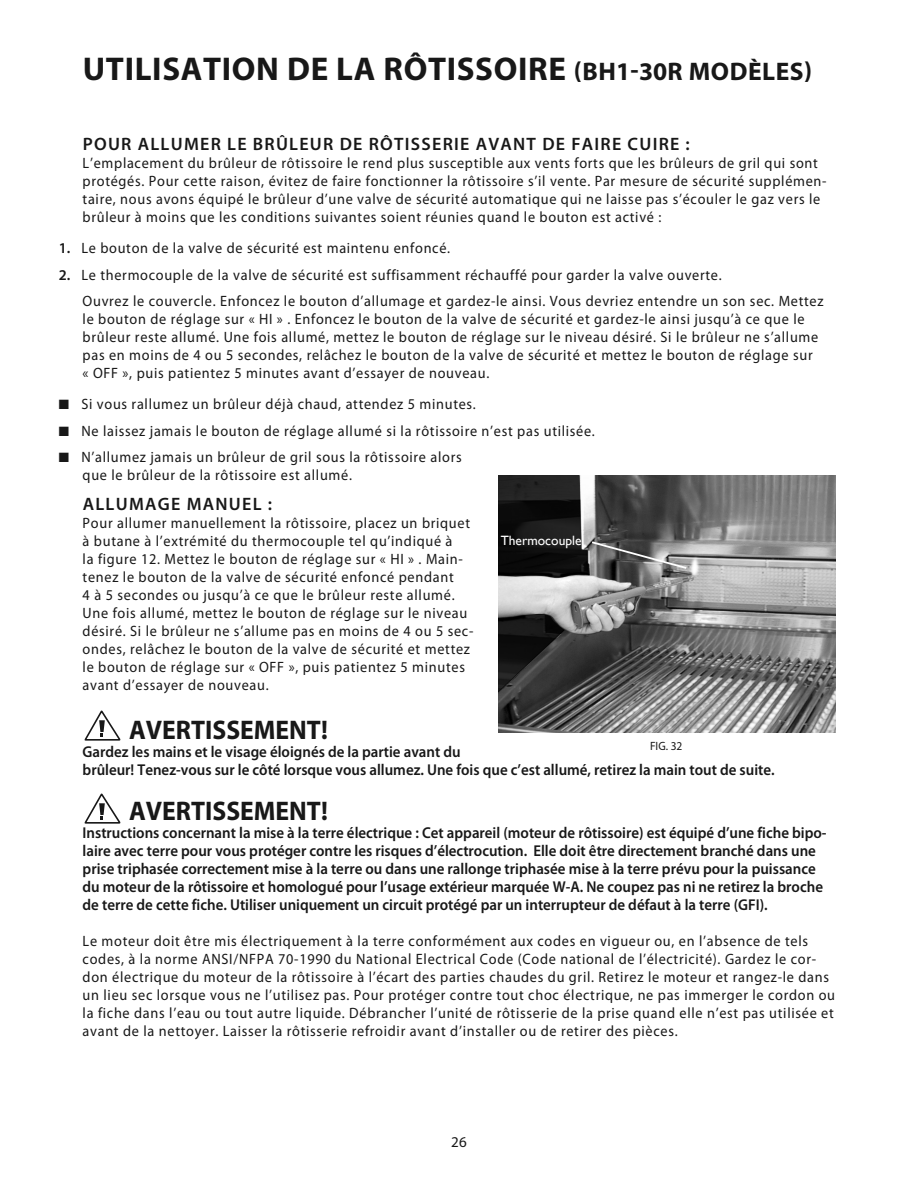
<style>
.page{position:relative;width:918px;height:1188px;background:#fff}
.page>*{position:absolute;margin:0;border:0;box-sizing:border-box;transform-origin:0 0}
.t1{font:700 33px "Myriad Pro";letter-spacing:.02em;color:#181818}
.t2{font:700 27px "Myriad Pro";color:#181818;scale:.95 1}
.t3{font:600 18px "Myriad Pro";letter-spacing:.07em;color:#181818}
.t4{font:600 15.75px/18px "Myriad Pro";color:#181818;scale:.95 1}
.t5{font:15px/18px "Myriad Pro";letter-spacing:.05em;color:#181818;scale:.95 1}
.t6{font:15px "Myriad Pro";letter-spacing:.05em;color:#181818}
.t7{font:13.5px "Gill Sans";color:#fff}
.t8{font:12px "Myriad Pro";color:#181818;scale:.95 1}
.s1{font-size:25.5px}
.s2{font-weight:600}
</style>
<div class="page">
<img style="left:498px;top:475px;width:338px;height:257px">
<svg style="left:590px;top:540px;width:98px;height:30px;background:#777"></svg>
<svg style="left:84px;top:710px;width:37px;height:31px"></svg>
<svg style="left:84px;top:793px;width:37px;height:31px"></svg>
<h1 class="t1" style="left:83px;top:48px;width:731px">UTILISATION DE LA RÔTISSOIRE <span class="s1">(BH1-30R MODÈLES)</span></h1>
<p class="t3" style="left:83px;top:132px;width:609px">POUR ALLUMER LE BRÛLEUR DE RÔTISSERIE AVANT DE FAIRE CUIRE :</p>
<p class="t5" style="left:83px;top:154px;width:785px">L’emplacement du brûleur de rôtissoire le rend plus susceptible aux vents forts que les brûleurs de gril qui sont protégés. Pour cette raison, évitez de faire fonctionner la rôtissoire s’il vente. Par mesure de sécurité supplémen&shy;taire, nous avons équipé le brûleur d’une valve de sécurité automatique qui ne laisse pas s’écouler le gaz vers le brûleur à moins que les conditions suivantes soient réunies quand le bouton est activé :</p>
<p class="t5" style="left:59px;top:239px;width:413px"><span class="s2">1.</span> Le bouton de la valve de sécurité est maintenu enfoncé.</p>
<p class="t5" style="left:83px;top:261px;width:781px;line-height:26.7px;text-indent:-24px"><span class="s2">2.</span> Le thermocouple de la valve de sécurité est suffisamment réchauffé pour garder la valve ouverte.<br>Ouvrez le couvercle. Enfoncez le bouton d’allumage et gardez-le ainsi. Vous devriez entendre un son sec. Mettez</p>
<p class="t5" style="left:83px;top:310px;width:776px">le bouton de réglage sur « HI » . Enfoncez le bouton de la valve de sécurité et gardez-le ainsi jusqu’à ce que le brûleur reste allumé. Une fois allumé, mettez le bouton de réglage sur le niveau désiré. Si le brûleur ne s’allume pas en moins de 4 ou 5 secondes, relâchez le bouton de la valve de sécurité et mettez le bouton de réglage sur « OFF », puis patientez 5 minutes avant d’essayer de nouveau.</p>
<p class="t5" style="left:59px;top:395px;width:440px">■ Si vous rallumez un brûleur déjà chaud, attendez 5 minutes.</p>
<p class="t5" style="left:59px;top:422px;width:566px">■ Ne laissez jamais le bouton de réglage allumé si la rôtissoire n’est pas utilisée.</p>
<p class="t5" style="left:83px;top:448px;width:401px;text-indent:-24px">■ N’allumez jamais un brûleur de gril sous la rôtissoire alors que le brûleur de la rôtissoire est allumé.</p>
<p class="t3" style="left:83px;top:493px;width:191px">ALLUMAGE MANUEL :</p>
<p class="t5" style="left:83px;top:514px;width:413px">Pour allumer manuellement la rôtissoire, placez un briquet à butane à l’extrémité du thermocouple tel qu’indiqué à<br>la figure 12. Mettez le bouton de réglage sur « HI » . Main&shy;tenez le bouton de la valve de sécurité enfoncé pendant<br>4 à 5 secondes ou jusqu’à ce que le brûleur reste allumé.<br>Une fois allumé, mettez le bouton de réglage sur le niveau désiré. Si le brûleur ne s’allume pas en moins de 4 ou 5 sec&shy;ondes, relâchez le bouton de la valve de sécurité et mettez le bouton de réglage sur « OFF », puis patientez 5 minutes avant d’essayer de nouveau.</p>
<h2 class="t2" style="left:129px;top:712px;width:211px">AVERTISSEMENT!</h2>
<p class="t4" style="left:83px;top:742px;width:730px">Gardez les mains et le visage éloignés de la partie avant du<br>brûleur! Tenez-vous sur le côté lorsque vous allumez. Une fois que c’est allumé, retirez la main tout de suite.</p>
<h2 class="t2" style="left:129px;top:793px;width:211px">AVERTISSEMENT!</h2>
<p class="t4" style="left:83px;top:823px;width:785px">Instructions concernant la mise à la terre électrique : Cet appareil (moteur de rôtissoire) est équipé d’une fiche bipo&shy;laire avec terre pour vous protéger contre les risques d’électrocution. Elle doit être directement branché dans une prise triphasée correctement mise à la terre ou dans une rallonge triphasée mise à la terre prévu pour la puissance du moteur de la rôtissoire et homologué pour l’usage extérieur marquée W-A. Ne coupez pas ni ne retirez la broche de terre de cette fiche. Utiliser uniquement un circuit protégé par un interrupteur de défaut à la terre (GFI).</p>
<p class="t5" style="left:83px;top:931px;width:794px">Le moteur doit être mis électriquement à la terre conformément aux codes en vigueur ou, en l’absence de tels codes, à la norme ANSI/NFPA 70-1990 du National Electrical Code (Code national de l’électricité). Gardez le cor&shy;don électrique du moteur de la rôtissoire à l’écart des parties chaudes du gril. Retirez le moteur et rangez-le dans un lieu sec lorsque vous ne l’utilisez pas. Pour protéger contre tout choc électrique, ne pas immerger le cordon ou la fiche dans l’eau ou tout autre liquide. Débrancher l’unité de rôtisserie de la prise quand elle n’est pas utilisée et avant de la nettoyer. Laisser la rôtisserie refroidir avant d’installer ou de retirer des pièces.</p>
<p class="t7" style="left:501px;top:533px;width:82px">Thermocouple</p>
<p class="t8" style="left:650px;top:738px;width:36px">FIG. 32</p>
<p class="t6" style="left:451px;top:1133px;width:17px">26</p>
</div>
